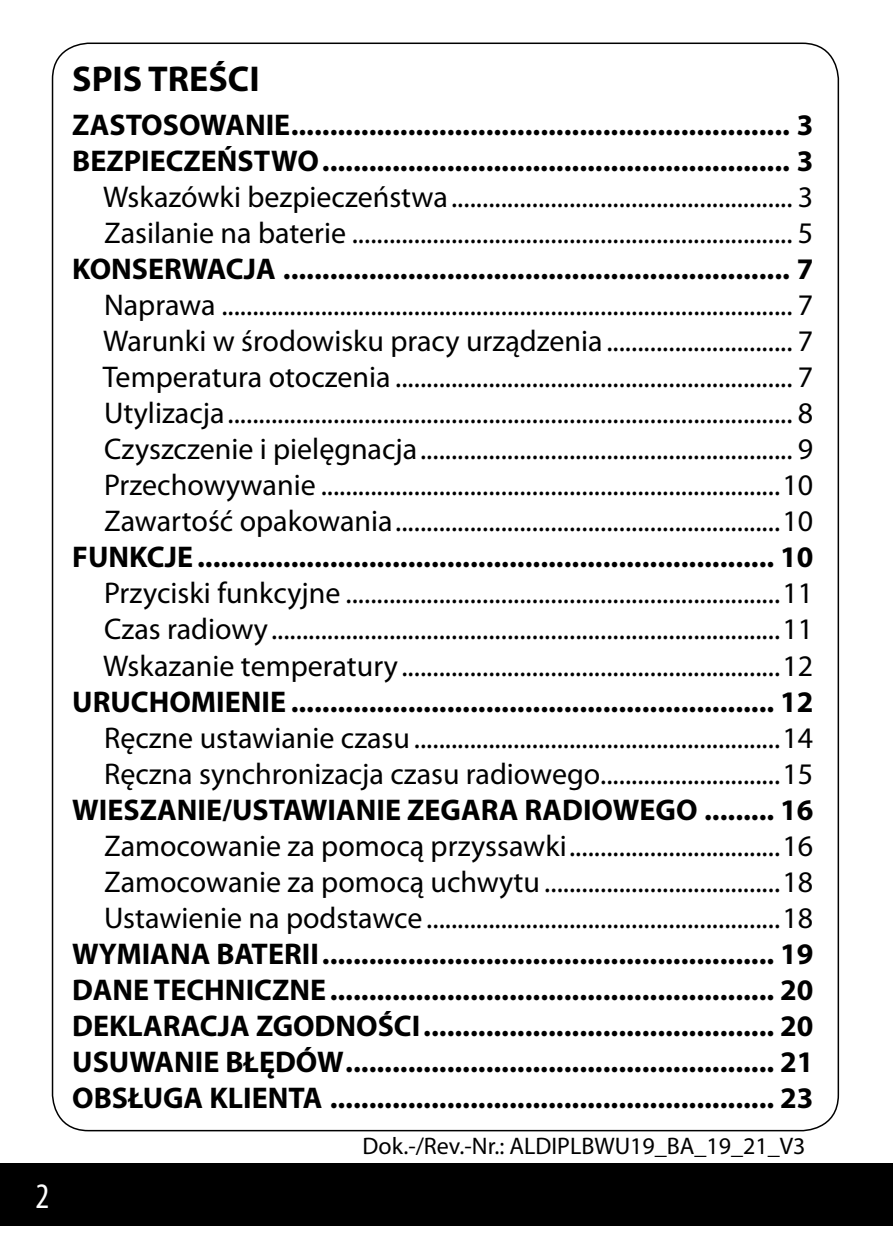
<style>
.page{position:relative;width:893px;height:1259px;background:#fff}
.page>*{position:absolute;margin:0;border:0;box-sizing:border-box;transform-origin:0 0}
.t1{font:700 36px "Myriad Pro";color:#000}
.t2{font:condensed 36px "Myriad Pro";color:#fff}
.t3{font:30px/36px "Myriad Pro";color:#000;text-align:justify}
.t4{font:700 30px/36px "Myriad Pro";color:#000}
.t5{font:24px "Myriad Pro";color:#000}
</style>
<div class="page">
<div style="left:0;top:1163px;width:893px;height:62px;background:#000"></div>
<p class="t2" style="left:36px;top:1174px;width:15px">2</p>
<p class="t1" style="left:72px;top:58px;width:189px">SPIS TREŚCI</p>
<p class="t4" style="left:72px;top:108px;width:743px">ZASTOSOWANIE................................................................ 3<br>BEZPIECZEŃSTWO............................................................ 3</p>
<p class="t3" style="left:103px;top:180px;width:712px">Wskazówki bezpieczeństwa....................................................... 3<br>Zasilanie na baterie ....................................................................... 5</p>
<p class="t4" style="left:72px;top:252px;width:743px">KONSERWACJA ................................................................. 7</p>
<p class="t3" style="left:103px;top:288px;width:712px">Naprawa ............................................................................................ 7<br>Warunki w środowisku pracy urządzenia .............................. 7<br>Temperatura otoczenia ................................................................ 7<br>Utylizacja........................................................................................... 8<br>Czyszczenie i pielęgnacja............................................................ 9<br>Przechowywanie ..........................................................................10<br>Zawartość opakowania..............................................................10</p>
<p class="t4" style="left:72px;top:540px;width:742px">FUNKCJE.......................................................................... 10</p>
<p class="t3" style="left:103px;top:576px;width:712px">Przyciski funkcyjne ......................................................................11<br>Czas radiowy..................................................................................11<br>Wskazanie temperatury.............................................................12</p>
<p class="t4" style="left:72px;top:684px;width:742px">URUCHOMIENIE .............................................................. 12</p>
<p class="t3" style="left:104px;top:720px;width:711px">Ręczne ustawianie czasu...........................................................14<br>Ręczna synchronizacja czasu radiowego.............................15</p>
<p class="t4" style="left:72px;top:792px;width:742px">WIESZANIE/USTAWIANIE ZEGARA RADIOWEGO ......... 16</p>
<p class="t3" style="left:104px;top:828px;width:711px">Zamocowanie za pomocą przyssawki..................................16<br>Zamocowanie za pomocą uchwytu ......................................18<br>Ustawienie na podstawce.........................................................18</p>
<p class="t4" style="left:72px;top:936px;width:742px;text-align:justify">WYMIANA BATERII.......................................................... 19<br>DANE TECHNICZNE......................................................... 20<br>DEKLARACJA ZGODNOŚCI............................................. 20<br>USUWANIE BŁĘDÓW....................................................... 21<br>OBSŁUGA KLIENTA ......................................................... 23</p>
<p class="t5" style="left:362px;top:1132px;width:445px">Dok.-/Rev.-Nr.: ALDIPLBWU19_BA_19_21_V3</p>
</div>
